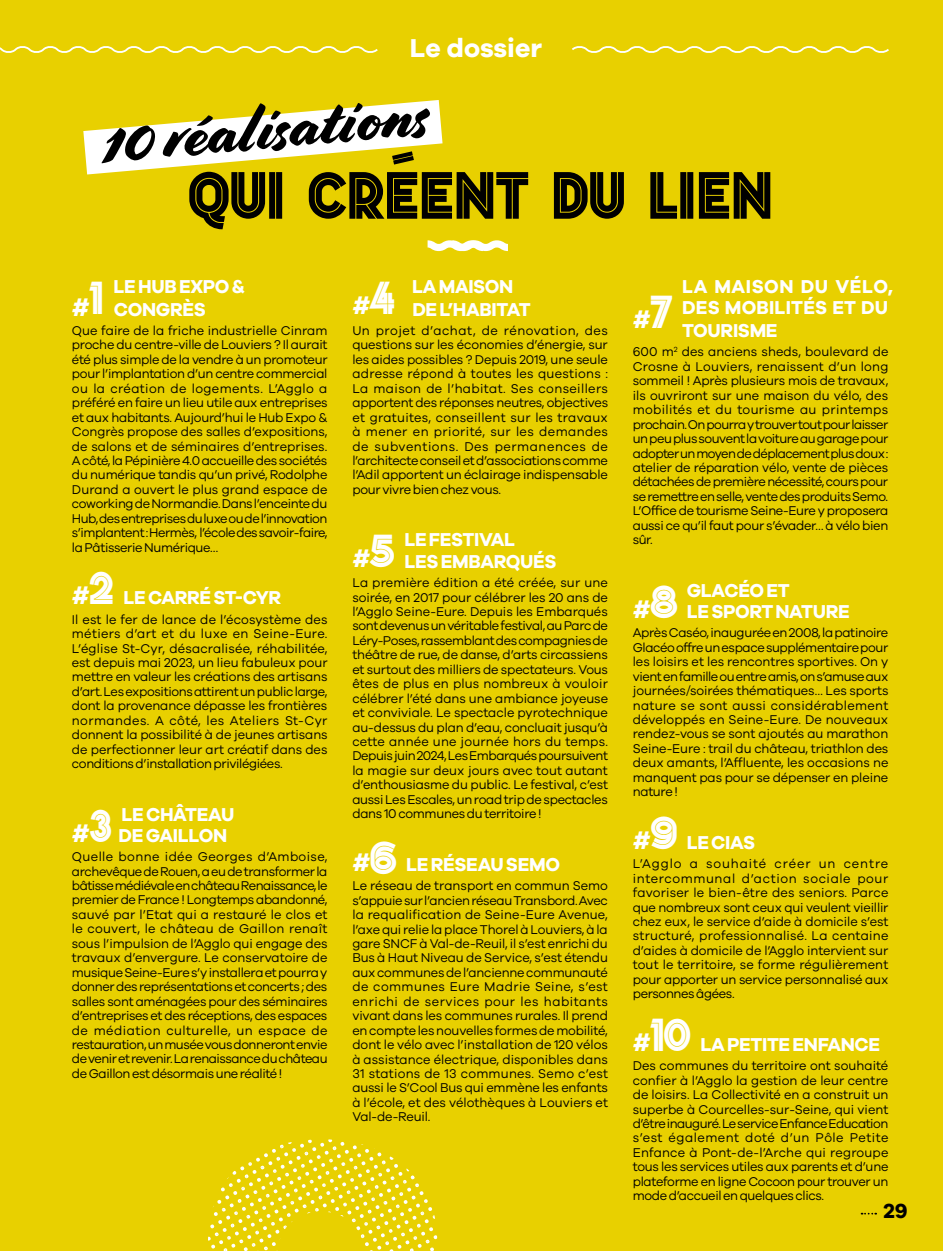
<style>
.page{position:relative;width:943px;height:1251px;background:#fff}
.page>*{position:absolute;margin:0;border:0;box-sizing:border-box;transform-origin:0 0}
.t1{font:65.62px "Dopestby MARSNEV";color:#000}
.t2{font:64.23px "Cortado";color:#000}
.t3{font:700 26.6px "Galano Grotesque";color:#fff}
.t4{font:700 26.25px "Galano Grotesque";color:#fff}
.t5{font:700 21px "Galano Grotesque";color:#000}
.t6{font:700 19.25px/21.2px "Galano Grotesque";letter-spacing:-.015em;color:#fff}
.t7{font:700 19.25px/21.2px "Galano Grotesque";letter-spacing:.01em;color:#fff}
.t8{font:13.12px/14.5px "Galano Grotesque";letter-spacing:-.025em;color:#000;text-align:justify}
.s1{font-family:"Dopestby MARSNEV";font-weight:400;font-size:45.5px}
.s2{font-size:26.25px}
</style>
<div class="page">
<div style="left:0;top:0;width:943px;height:1250px;background:#e8d000"></div>
<svg style="left:208px;top:1138px;width:390px;height:113px;background:#e9d20e"></svg>
<svg style="left:427px;top:240px;width:81px;height:11px"></svg>
<svg style="left:83px;top:100px;width:359px;height:74px"></svg>
<svg style="left:861px;top:1212px;width:15px;height:2px"></svg>
<svg style="left:570px;top:43px;width:321px;height:13px;background:#ebd727"></svg>
<svg style="left:0;top:43px;width:380px;height:13px;background:#ebd727"></svg>
<h3 class="t3" style="left:410px;top:32px;width:134px">Le dossier</h3>
<h2 class="t2" style="left:98px;top:104px;width:329px;rotate:-5deg">10 réalisations</h2>
<h1 class="t1" style="left:188px;top:169px;width:586px">QUI CREENT DU LIEN</h1>
<h3 class="t4" style="left:72px;top:290px;width:33px">#<span class="s1">1</span></h3>
<h3 class="t6" style="left:114px;top:274px;width:133px;line-height:22.8px">LE HUB EXPO &amp;<br>CONGRÈS</h3>
<p class="t8" style="left:72px;top:323px;width:257px">Que faire de la friche industrielle Cinram proche du centre-ville de Louviers ? Il aurait été plus simple de la vendre à un promoteur pour l’implantation d’un centre commercial ou la création de logements. L’Agglo a préféré en faire un lieu utile aux entreprises et aux habitants. Aujourd’hui le Hub Expo &amp; Congrès propose des salles d’expositions, de salons et de séminaires d’entreprises.<br>A côté, la Pépinière 4.0 accueille des sociétés du numérique tandis qu’un privé, Rodolphe Durand a ouvert le plus grand espace de coworking de Normandie. Dans l’enceinte du Hub, des entreprises du luxe ou de l’innovation s’implantent : Hermès, l’école des savoir-faire, la Pâtisserie Numérique…</p>
<h3 class="t6" style="left:72px;top:586px;width:211px"><span class="s2">#</span><span class="s1">2</span> LE CARRÉ ST-CYR</h3>
<p class="t8" style="left:72px;top:611px;width:257px">Il est le fer de lance de l’écosystème des métiers d’art et du luxe en Seine-Eure.<br>L’église St-Cyr, désacralisée, réhabilitée, est depuis mai 2023, un lieu fabuleux pour mettre en valeur les créations des artisans d’art. Les expositions attirent un public large, dont la provenance dépasse les frontières normandes. A côté, les Ateliers St-Cyr donnent la possibilité à de jeunes artisans de perfectionner leur art créatif dans des conditions d’installation privilégiées.</p>
<h3 class="t4" style="left:72px;top:816px;width:41px">#<span class="s1">3</span></h3>
<h3 class="t6" style="left:119px;top:802px;width:117px">LE CHÂTEAU<br>DE GAILLON</h3>
<p class="t8" style="left:72px;top:848px;width:257px">Quelle bonne idée Georges d’Amboise, archevêque de Rouen, a eu de transformer la bâtisse médiévale en château Renaissance, le premier de France ! Longtemps abandonné, sauvé par l’Etat qui a restauré le clos et le couvert, le château de Gaillon renaît sous l’impulsion de l’Agglo qui engage des travaux d’envergure. Le conservatoire de musique Seine-Eure s’y installera et pourra y donner des représentations et concerts ; des salles sont aménagées pour des séminaires d’entreprises et des réceptions, des espaces de médiation culturelle, un espace de restauration, un musée vous donneront envie de venir et revenir. La renaissance du château de Gaillon est désormais une réalité !</p>
<h3 class="t4" style="left:352px;top:289px;width:44px">#<span class="s1">4</span></h3>
<h3 class="t6" style="left:412px;top:274px;width:120px;line-height:22.8px">LA MAISON<br>DE L’HABITAT</h3>
<p class="t8" style="left:352px;top:323px;width:257px">Un projet d’achat, de rénovation, des questions sur les économies d’énergie, sur les aides possibles ? Depuis 2019, une seule adresse répond à toutes les questions :<br>La maison de l’habitat. Ses conseillers apportent des réponses neutres, objectives et gratuites, conseillent sur les travaux à mener en priorité, sur les demandes de subventions. Des permanences de l’architecte conseil et d’associations comme l’Adil apportent un éclairage indispensable pour vivre bien chez vous.</p>
<h3 class="t4" style="left:352px;top:542px;width:44px">#<span class="s1">5</span></h3>
<h3 class="t6" style="left:404px;top:528px;width:154px">LE FESTIVAL<br>LES EMBARQUÉS</h3>
<p class="t8" style="left:352px;top:575px;width:257px">La première édition a été créée, sur une soirée, en 2017 pour célébrer les 20 ans de l’Agglo Seine-Eure. Depuis les Embarqués sont devenus un véritable festival, au Parc de Léry-Poses, rassemblant des compagnies de théâtre de rue, de danse, d’arts circassiens et surtout des milliers de spectateurs. Vous êtes de plus en plus nombreux à vouloir célébrer l’été dans une ambiance joyeuse et conviviale. Le spectacle pyrotechnique au-dessus du plan d’eau, concluait jusqu’à cette année une journée hors du temps.<br>Depuis juin 2024, Les Embarqués poursuivent la magie sur deux jours avec tout autant d’enthousiasme du public. Le festival, c’est aussi Les Escales, un road trip de spectacles dans 10 communes du territoire !</p>
<h3 class="t6" style="left:352px;top:852px;width:209px"><span class="s2">#</span><span class="s1">6</span> LE RÉSEAU SEMO</h3>
<p class="t8" style="left:352px;top:877px;width:257px">Le réseau de transport en commun Semo s’appuie sur l’ancien réseau Transbord. Avec la requalification de Seine-Eure Avenue, l’axe qui relie la place Thorel à Louviers, à la gare SNCF à Val-de-Reuil, il s’est enrichi du Bus à Haut Niveau de Service, s’est étendu aux communes de l’ancienne communauté de communes Eure Madrie Seine, s’est enrichi de services pour les habitants vivant dans les communes rurales. Il prend en compte les nouvelles formes de mobilité, dont le vélo avec l’installation de 120 vélos à assistance électrique, disponibles dans 31 stations de 13 communes. Semo c’est aussi le S’Cool Bus qui emmène les enfants à l’école, et des vélothèques à Louviers et Val-de-Reuil.</p>
<h3 class="t7" style="left:682px;top:275px;width:212px">LA MAISON DU VÉLO,<br>DES MOBILITÉS ET DU</h3>
<h3 class="t6" style="left:682px;top:319px;width:97px">TOURISME</h3>
<p class="t8" style="left:632px;top:344px;width:257px">600 m<sup>2</sup> des anciens sheds, boulevard de Crosne à Louviers, renaissent d’un long sommeil ! Après plusieurs mois de travaux, ils ouvriront sur une maison du vélo, des mobilités et du tourisme au printemps prochain. On pourra y trouver tout pour laisser un peu plus souvent la voiture au garage pour adopter un moyen de déplacement plus doux : atelier de réparation vélo, vente de pièces détachées de première nécessité, cours pour se remettre en selle, vente des produits Semo.<br>L’Office de tourisme Seine-Eure y proposera aussi ce qu’il faut pour s’évader… à vélo bien sûr.</p>
<h3 class="t4" style="left:632px;top:303px;width:41px">#<span class="s1">7</span></h3>
<h3 class="t4" style="left:632px;top:592px;width:46px">#<span class="s1">8</span></h3>
<h3 class="t6" style="left:686px;top:579px;width:165px">GLACÉO ET<br>LE SPORT NATURE</h3>
<p class="t8" style="left:632px;top:625px;width:257px">Après Caséo, inaugurée en 2008, la patinoire Glacéo offre un espace supplémentaire pour les loisirs et les rencontres sportives. On y vient en famille ou entre amis, on s’amuse aux journées/soirées thématiques… Les sports nature se sont aussi considérablement développés en Seine-Eure. De nouveaux rendez-vous se sont ajoutés au marathon Seine-Eure : trail du château, triathlon des deux amants, l’Affluente, les occasions ne manquent pas pour se dépenser en pleine nature !</p>
<h3 class="t6" style="left:632px;top:831px;width:124px"><span class="s2">#</span><span class="s1">9</span> LE CIAS</h3>
<p class="t8" style="left:632px;top:856px;width:257px">L’Agglo a souhaité créer un centre intercommunal d’action sociale pour favoriser le bien-être des seniors. Parce que nombreux sont ceux qui veulent vieillir chez eux, le service d’aide à domicile s’est structuré, professionnalisé. La centaine d’aides à domicile de l’Agglo intervient sur tout le territoire, se forme régulièrement pour apporter un service personnalisé aux personnes âgées.</p>
<h3 class="t6" style="left:632px;top:1032px;width:249px"><span class="s2">#</span><span class="s1">10</span> LA PETITE ENFANCE</h3>
<p class="t8" style="left:632px;top:1057px;width:257px">Des communes du territoire ont souhaité confier à l’Agglo la gestion de leur centre de loisirs. La Collectivité en a construit un superbe à Courcelles-sur-Seine, qui vient d’être inauguré. Le service Enfance Education s’est également doté d’un Pôle Petite Enfance à Pont-de-l’Arche qui regroupe tous les services utiles aux parents et d’une plateforme en ligne Cocoon pour trouver un mode d’accueil en quelques clics.</p>
<h3 class="t5" style="left:883px;top:1197px;width:26px">29</h3>
</div>
